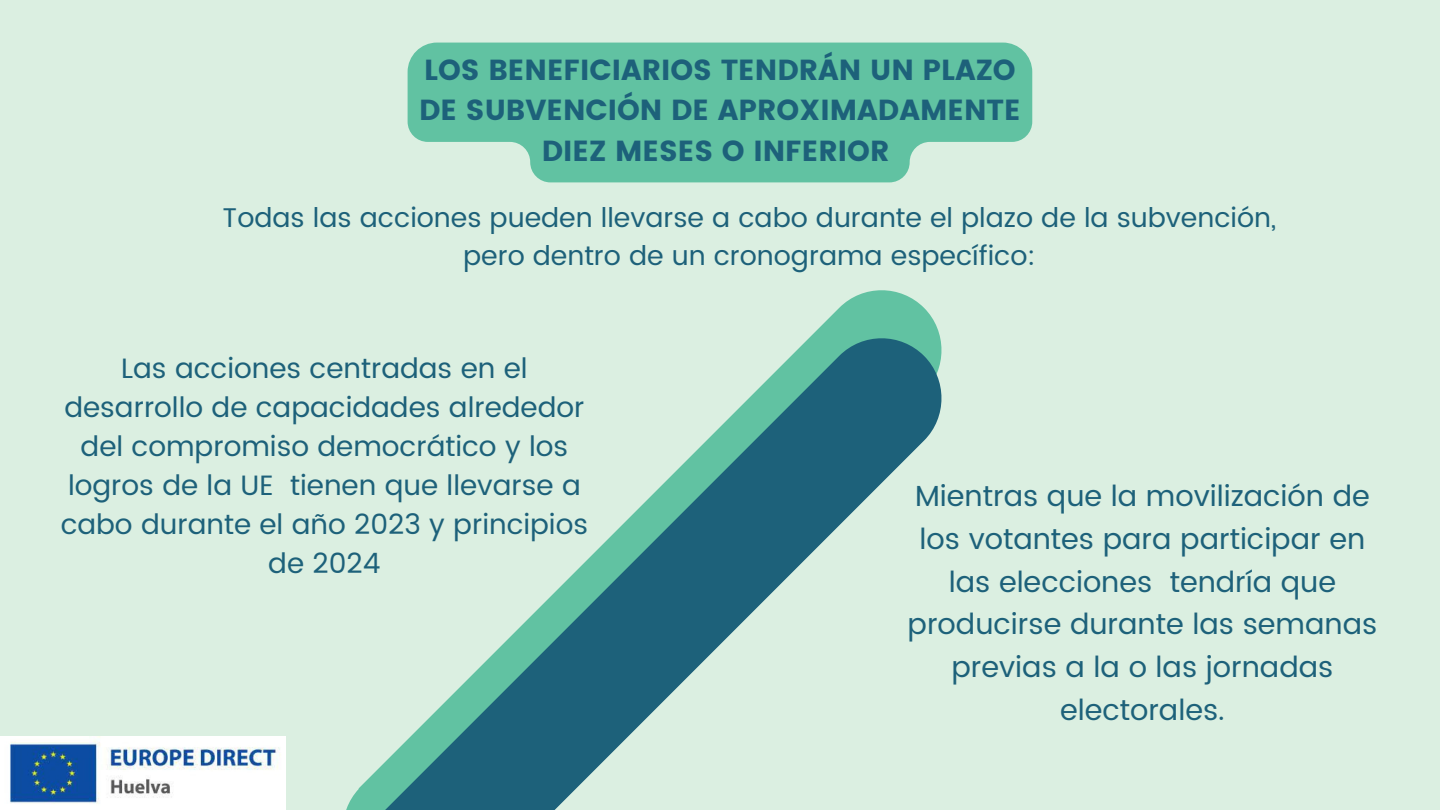
<style>
.page{position:relative;width:1440px;height:810px;background:#dbefe1}
.page>*{position:absolute;margin:0;border:0;box-sizing:border-box;transform-origin:0 0}
.t1{font:29px/40.5px "Poppins";color:#1d617a;text-align:center}
.t2{font:28.9px/42.8px "Poppins";color:#1d617a;text-align:center}
.t3{font:28px/39px "Poppins";color:#1d617a;text-align:center}
.t4{font:27px/37.5px "Poppins";color:#1d617a;text-align:center}
</style>
<div class="page">
<svg style="left:815px;top:290px;width:124px;height:42px;fill:#61c2a2"></svg>
<svg style="left:346px;top:332px;width:596px;height:478px"></svg>
<img style="left:0;top:736px;width:286px;height:74px">
<svg style="left:408px;top:43px;width:624px;height:139px;background:#6fc7a9"></svg>
<p class="t1" style="left:419px;top:50px;width:603px">LOS BENEFICIARIOS TENDRÁN UN PLAZO<br>DE SUBVENCIÓN DE APROXIMADAMENTE<br>DIEZ MESES O INFERIOR</p>
<p class="t4" style="left:223px;top:199px;width:1055px">Todas las acciones pueden llevarse a cabo durante el plazo de la subvención, pero dentro de un cronograma específico:</p>
<p class="t3" style="left:61px;top:349px;width:529px">Las acciones centradas en el desarrollo de capacidades alrededor del compromiso democrático y los logros de la UE tienen que llevarse a cabo durante el año 2023 y principios de 2024</p>
<p class="t2" style="left:908px;top:475px;width:471px">Mientras que la movilización de los votantes para participar en las elecciones tendría que producirse durante las semanas previas a la o las jornadas electorales.</p>
</div>
